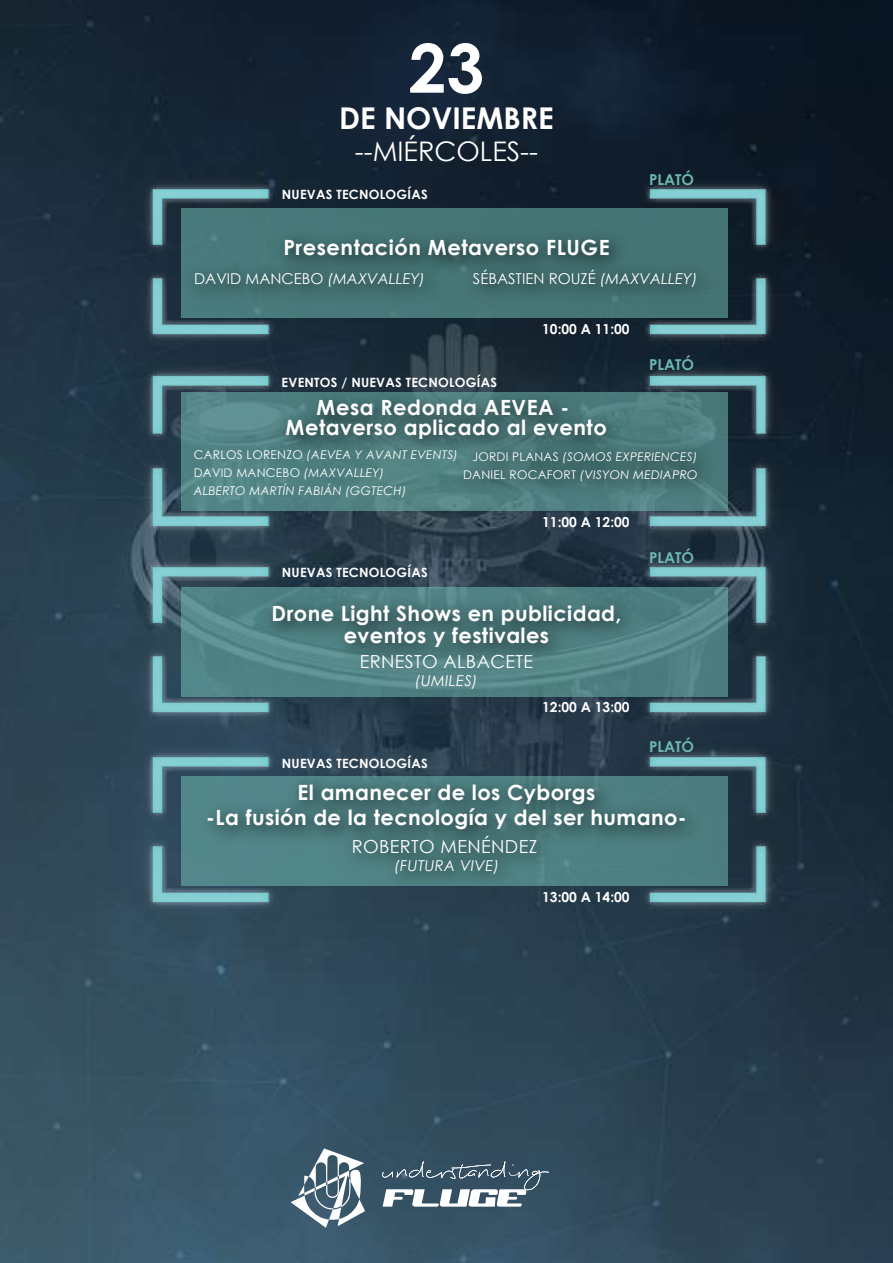
<style>
.page{position:relative;width:893px;height:1263px;background:#fff}
.page>*{position:absolute;margin:0;border:0;box-sizing:border-box;transform-origin:0 0}
.t1{font:700 67.5px "Century Gothic";color:#fff}
.t2{font:700 30px "Century Gothic";color:#fff}
.t3{font:27px "Century Gothic";color:#fff}
.t4{font:700 21px/19.5px "Century Gothic";letter-spacing:.02em;color:#fff;text-align:center}
.t5{font:18px "Century Gothic";letter-spacing:.02em;color:#fff}
.t6{font:15px "Century Gothic";color:#fff}
.t7{font:700 15px "Century Gothic";color:#6cb8b0}
.t8{font:italic 15px "Century Gothic";letter-spacing:.02em;color:#fff}
.t9{font:700 13.8px "Century Gothic";color:#fff}
.t10{font:700 12.75px "Century Gothic";letter-spacing:.015em;color:#fff}
.t11{font:italic 12px/18px "Century Gothic";letter-spacing:.02em;color:#fff;text-align:right}
.s1{font-style:italic}
.s2{font-style:normal}
</style>
<div class="page">
<img style="left:0;top:0;width:892px;height:1263px">
<img style="left:102px;top:138px;width:689px;height:185px">
<img style="left:113px;top:217px;width:676px;height:72px">
<img style="left:176px;top:252px;width:548px;height:64px">
<img style="left:102px;top:323px;width:689px;height:193px">
<img style="left:267px;top:378px;width:367px;height:91px">
<img style="left:441px;top:432px;width:285px;height:84px">
<img style="left:102px;top:770px;width:689px;height:189px">
<img style="left:113px;top:770px;width:676px;height:89px">
<img style="left:111px;top:817px;width:677px;height:96px">
<img style="left:102px;top:516px;width:689px;height:254px">
<img style="left:113px;top:583px;width:676px;height:50px">
<img style="left:113px;top:633px;width:676px;height:90px">
<svg style="left:382px;top:1161px;width:167px;height:45px"></svg>
<svg style="left:291px;top:1148px;width:74px;height:80px"></svg>
<h1 class="t1" style="left:409px;top:17px;width:77px">23</h1>
<h2 class="t2" style="left:339px;top:95px;width:216px">DE NOVIEMBRE</h2>
<p class="t3" style="left:355px;top:132px;width:185px">--MIÉRCOLES--</p>
<p class="t10" style="left:282px;top:184px;width:147px">NUEVAS TECNOLOGÍAS</p>
<p class="t7" style="left:649px;top:168px;width:46px">PLATÓ</p>
<p class="t4" style="left:283px;top:236px;width:328px">Presentación Metaverso FLUGE</p>
<p class="t6" style="left:194px;top:268px;width:233px">DAVID MANCEBO <span class="s1">(MAXVALLEY)</span></p>
<p class="t6" style="left:473px;top:268px;width:226px">SÉBASTIEN ROUZÉ <span class="s1">(MAXVALLEY)</span></p>
<p class="t10" style="left:282px;top:373px;width:217px">EVENTOS / NUEVAS TECNOLOGÍAS</p>
<p class="t9" style="left:542px;top:319px;width:89px">10:00 A 11:00</p>
<p class="t7" style="left:649px;top:353px;width:46px">PLATÓ</p>
<p class="t4" style="left:286px;top:397px;width:323px">Mesa Redonda AEVEA -<br>Metaverso aplicado al evento</p>
<p class="t11" style="left:463px;top:448px;width:236px"><span class="s2">JORDI PLANAS</span> (SOMOS EXPERIENCES)<br><span class="s2">DANIEL ROCAFORT</span> (VISYON MEDIAPRO</p>
<p class="t11" style="left:194px;top:445px;width:266px;text-align:left"><span class="s2">CARLOS LORENZO</span> (AEVEA Y AVANT EVENTS)<br><span class="s2">DAVID MANCEBO</span> (MAXVALLEY)<br>ALBERTO MARTÍN FABIÁN (GGTECH)</p>
<p class="t10" style="left:282px;top:563px;width:147px">NUEVAS TECNOLOGÍAS</p>
<p class="t9" style="left:542px;top:511px;width:89px">11:00 A 12:00</p>
<p class="t4" style="left:272px;top:601px;width:351px;line-height:22.5px">Drone Light Shows en publicidad, eventos y festivales</p>
<p class="t5" style="left:360px;top:649px;width:175px">ERNESTO ALBACETE</p>
<p class="t8" style="left:415px;top:670px;width:64px">(UMILES)</p>
<p class="t9" style="left:542px;top:697px;width:89px">12:00 A 13:00</p>
<p class="t7" style="left:649px;top:546px;width:46px">PLATÓ</p>
<p class="t7" style="left:649px;top:736px;width:46px">PLATÓ</p>
<p class="t4" style="left:206px;top:778px;width:482px;line-height:25.2px">El amanecer de los Cyborgs<br>-La fusión de la tecnología y del ser humano-</p>
<p class="t5" style="left:352px;top:834px;width:187px">ROBERTO MENÉNDEZ</p>
<p class="t8" style="left:394px;top:855px;width:106px">(FUTURA VIVE)</p>
<p class="t10" style="left:282px;top:754px;width:147px">NUEVAS TECNOLOGÍAS</p>
<p class="t9" style="left:542px;top:886px;width:89px">13:00 A 14:00</p>
</div>
